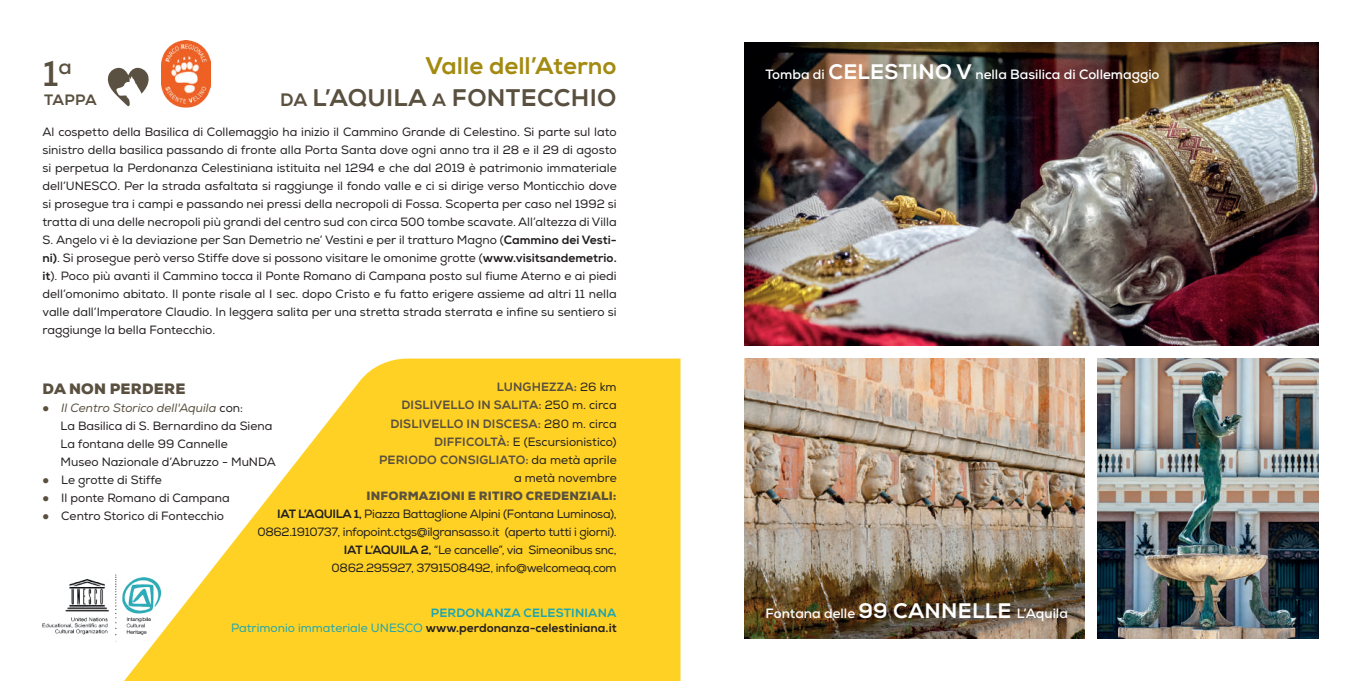
<style>
.page{position:relative;width:1361px;height:681px;background:#fff}
.page>*{position:absolute;margin:0;border:0;box-sizing:border-box;transform-origin:0 0}
.t1{font:700 36px "Nexa";color:#5a5040}
.t2{font:800 24px/32.4px "Nexa";color:#5a5040;text-align:right}
.t3{font:900 15px "Nexa";letter-spacing:.015em;color:#5a5040}
.t4{font:800 15px "Nexa";letter-spacing:-.01em;color:#5a5040}
.t5{font:700 13.5px "Nexa";color:#fff}
.t6{font:12px/18px "Nexa";letter-spacing:-.015em;color:#231f20}
.t7{font:800 12px/18px "Nexa";letter-spacing:.015em;color:#5a5040;text-align:right}
.t8{font:800 12px/15px "Nexa";color:#231f20;text-align:right}
.s1{color:#a38a10}
.s2{font-size:18px}
.s3{font-weight:800}
.s4{color:#5a5040}
.s5{font-style:italic;color:#5a5040}
.s6{font-weight:400;color:#231f20}
.s7{font-weight:900;color:#5a5040}
.s8{color:#1da5b1}
.s9{font-weight:400;color:#1ea6b1}
.s10{font-weight:800;font-size:21px}
</style>
<div class="page">
<svg style="left:125px;top:358px;width:555px;height:322px;fill:#ffd124"></svg>
<img style="left:744px;top:358px;width:340px;height:280px">
<img style="left:744px;top:43px;width:574px;height:302px">
<img style="left:1097px;top:358px;width:221px;height:280px">
<img style="left:42px;top:573px;width:121px;height:68px">
<img style="left:162px;top:41px;width:48px;height:66px">
<svg style="left:107px;top:68px;width:42px;height:39px"></svg>
<h1 class="t1" style="left:43px;top:50px;width:31px">1<sup>a</sup></h1>
<p class="t4" style="left:44px;top:91px;width:54px">TAPPA</p>
<h2 class="t2" style="left:280px;top:50px;width:338px"><span class="s1">Valle dell’Aterno<br></span><span class="s2">DA</span> L’AQUILA <span class="s2">A</span> FONTECCHIO</h2>
<p class="t6" style="left:43px;top:123px;width:576px;text-align:justify">Al cospetto della Basilica di Collemaggio ha inizio il Cammino Grande di Celestino. Si parte sul lato sinistro della basilica passando di fronte alla Porta Santa dove ogni anno tra il 28 e il 29 di agosto si perpetua la Perdonanza Celestiniana istituita nel 1294 e che dal 2019 è patrimonio immateriale dell’UNESCO. Per la strada asfaltata si raggiunge il fondo valle e ci si dirige verso Monticchio dove si prosegue tra i campi e passando nei pressi della necropoli di Fossa. Scoperta per caso nel 1992 si tratta di una delle necropoli più grandi del centro sud con circa 500 tombe scavate. All’altezza di Villa S. Angelo vi è la deviazione per San Demetrio ne’ Vestini e per il tratturo Magno (<span class="s3">Cammino dei Vesti&shy;ni)</span>. Si prosegue però verso Stiffe dove si possono visitare le omonime grotte (<span class="s3">www.visitsandemetrio. it</span>). Poco più avanti il Cammino tocca il Ponte Romano di Campana posto sul fiume Aterno e ai piedi dell’omonimo abitato. Il ponte risale al I sec. dopo Cristo e fu fatto erigere assieme ad altri 11 nella valle dall’Imperatore Claudio. In leggera salita per una stretta strada sterrata e infine su sentiero si raggiunge la bella Fontecchio.</p>
<p class="t3" style="left:43px;top:378px;width:144px">DA NON PERDERE</p>
<p class="t6" style="left:61px;top:398px;width:217px;text-indent:-18px"><span class="s4">●</span> <span class="s5">Il Centro Storico dell'Aquila</span> con:<br>La Basilica di S. Bernardino da Siena La fontana delle 99 Cannelle<br>Museo Nazionale d’Abruzzo - MuNDA</p>
<p class="t6" style="left:43px;top:470px;width:121px"><span class="s4">●</span> Le grotte di Stiffe</p>
<p class="t6" style="left:43px;top:488px;width:189px"><span class="s4">●</span> Il ponte Romano di Campana</p>
<p class="t6" style="left:43px;top:506px;width:183px"><span class="s4">●</span> Centro Storico di Fontecchio</p>
<p class="t7" style="left:379px;top:378px;width:239px">LUNGHEZZA: <span class="s6">26 km<br></span>DISLIVELLO IN SALITA: <span class="s6">250 m. circa<br></span>DISLIVELLO IN DISCESA: <span class="s6">280 m. circa<br></span>DIFFICOLTÀ: <span class="s6">E (Escursionistico)<br></span>PERIODO CONSIGLIATO: <span class="s6">da metà aprile a metà novembre</span></p>
<p class="t6" style="left:257px;top:486px;width:361px;text-align:right"><span class="s7">INFORMAZIONI E RITIRO CREDENZIALI:<br></span><span class="s3">IAT L’AQUILA 1,</span> Piazza Battaglione Alpini (Fontana Luminosa), 0862.1910737, infopoint.ctgs@ilgransasso.it (aperto tutti i giorni).<br><span class="s3">IAT L’AQUILA 2,</span> “Le cancelle”, via Simeonibus snc,<br>0862.295927, 3791508492, info@welcomeaq.com</p>
<p class="t8" style="left:231px;top:605px;width:387px"><span class="s8">PERDONANZA CELESTINIANA<br></span><span class="s9">Patrimonio immateriale UNESCO</span> www.perdonanza-celestiniana.it</p>
<p class="t5" style="left:765px;top:65px;width:395px">Tomba di <span class="s10">CELESTINO V</span> nella Basilica di Collemaggio</p>
<p class="t5" style="left:765px;top:604px;width:304px">Fontana delle <span class="s10">99 CANNELLE</span> L’Aquila</p>
</div>
